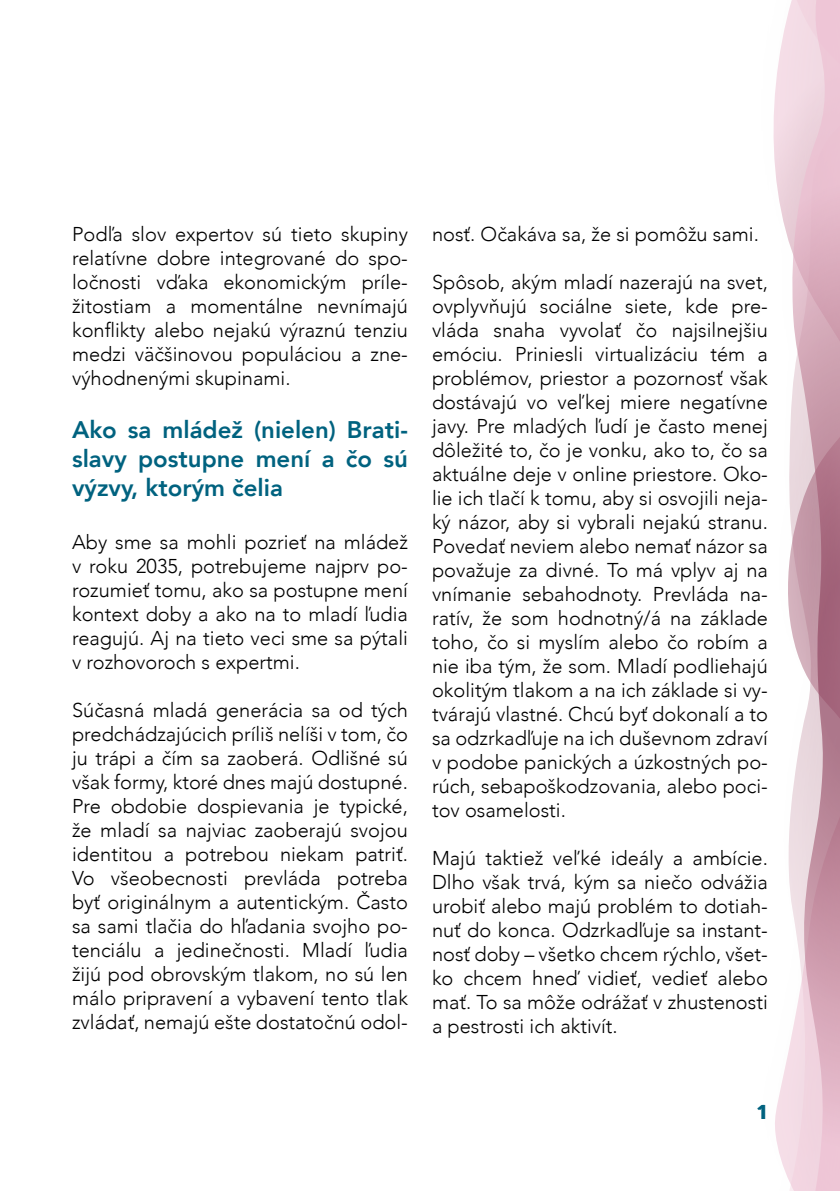
<style>
.page{position:relative;width:840px;height:1191px;background:#fff}
.page>*{position:absolute;margin:0;border:0;box-sizing:border-box;transform-origin:0 0}
.t1{font:800 24px/28.8px "Avenir";color:#00627f;text-align:justify}
.t2{font:300 20px/24px "Avenir";color:#000;text-align:justify}
.t3{font:800 20px "Avenir";color:#00627f}
</style>
<div class="page">
<img style="left:773px;top:15px;width:15px;height:1163px">
<svg style="left:788px;top:0;width:51px;height:1191px;background:#dcbac6"></svg>
<p class="t2" style="left:72px;top:222px;width:337px">Podľa slov expertov sú tieto skupiny relatívne dobre integrované do spo&shy;ločnosti vďaka ekonomickým príle&shy;žitostiam a momentálne nevnímajú konflikty alebo nejakú výraznú tenziu medzi väčšinovou populáciou a zne&shy;výhodnenými skupinami.</p>
<p class="t1" style="left:72px;top:415px;width:337px">Ako sa mládež (nielen) Brati&shy;slavy postupne mení a čo sú výzvy, ktorým čelia</p>
<p class="t2" style="left:72px;top:529px;width:337px">Aby sme sa mohli pozrieť na mládež v roku 2035, potrebujeme najprv po&shy;rozumieť tomu, ako sa postupne mení kontext doby a ako na to mladí ľudia reagujú. Aj na tieto veci sme sa pýtali v rozhovoroch s expertmi.</p>
<p class="t2" style="left:72px;top:697px;width:337px">Súčasná mladá generácia sa od tých predchádzajúcich príliš nelíši v tom, čo ju trápi a čím sa zaoberá. Odlišné sú však formy, ktoré dnes majú dostupné.<br>Pre obdobie dospievania je typické, že mladí sa najviac zaoberajú svojou identitou a potrebou niekam patriť.<br>Vo všeobecnosti prevláda potreba byť originálnym a autentickým. Často sa sami tlačia do hľadania svojho po&shy;tenciálu a jedinečnosti. Mladí ľudia žijú pod obrovským tlakom, no sú len málo pripravení a vybavení tento tlak zvládať, nemajú ešte dostatočnú odol-</p>
<p class="t2" style="left:432px;top:222px;width:328px">nosť. Očakáva sa, že si pomôžu sami.</p>
<p class="t2" style="left:432px;top:270px;width:337px">Spôsob, akým mladí nazerajú na svet, ovplyvňujú sociálne siete, kde pre&shy;vláda snaha vyvolať čo najsilnejšiu emóciu. Priniesli virtualizáciu tém a problémov, priestor a pozornosť však dostávajú vo veľkej miere negatívne javy. Pre mladých ľudí je často menej dôležité to, čo je vonku, ako to, čo sa aktuálne deje v online priestore. Oko&shy;lie ich tlačí k tomu, aby si osvojili neja&shy;ký názor, aby si vybrali nejakú stranu.<br>Povedať neviem alebo nemať názor sa považuje za divné. To má vplyv aj na vnímanie sebahodnoty. Prevláda na&shy;ratív, že som hodnotný/á na základe toho, čo si myslím alebo čo robím a nie iba tým, že som. Mladí podliehajú okolitým tlakom a na ich základe si vy&shy;tvárajú vlastné. Chcú byť dokonalí a to sa odzrkadľuje na ich duševnom zdraví v podobe panických a úzkostných po&shy;rúch, sebapoškodzovania, alebo poci&shy;tov osamelosti.</p>
<p class="t2" style="left:432px;top:846px;width:337px">Majú taktiež veľké ideály a ambície.<br>Dlho však trvá, kým sa niečo odvážia urobiť alebo majú problém to dotiah&shy;nuť do konca. Odzrkadľuje sa instant&shy;nosť doby – všetko chcem rýchlo, všet&shy;ko chcem hneď vidieť, vedieť alebo mať. To sa môže odrážať v zhustenosti a pestrosti ich aktivít.</p>
<p class="t3" style="left:755px;top:1096px;width:15px">11</p>
</div>
